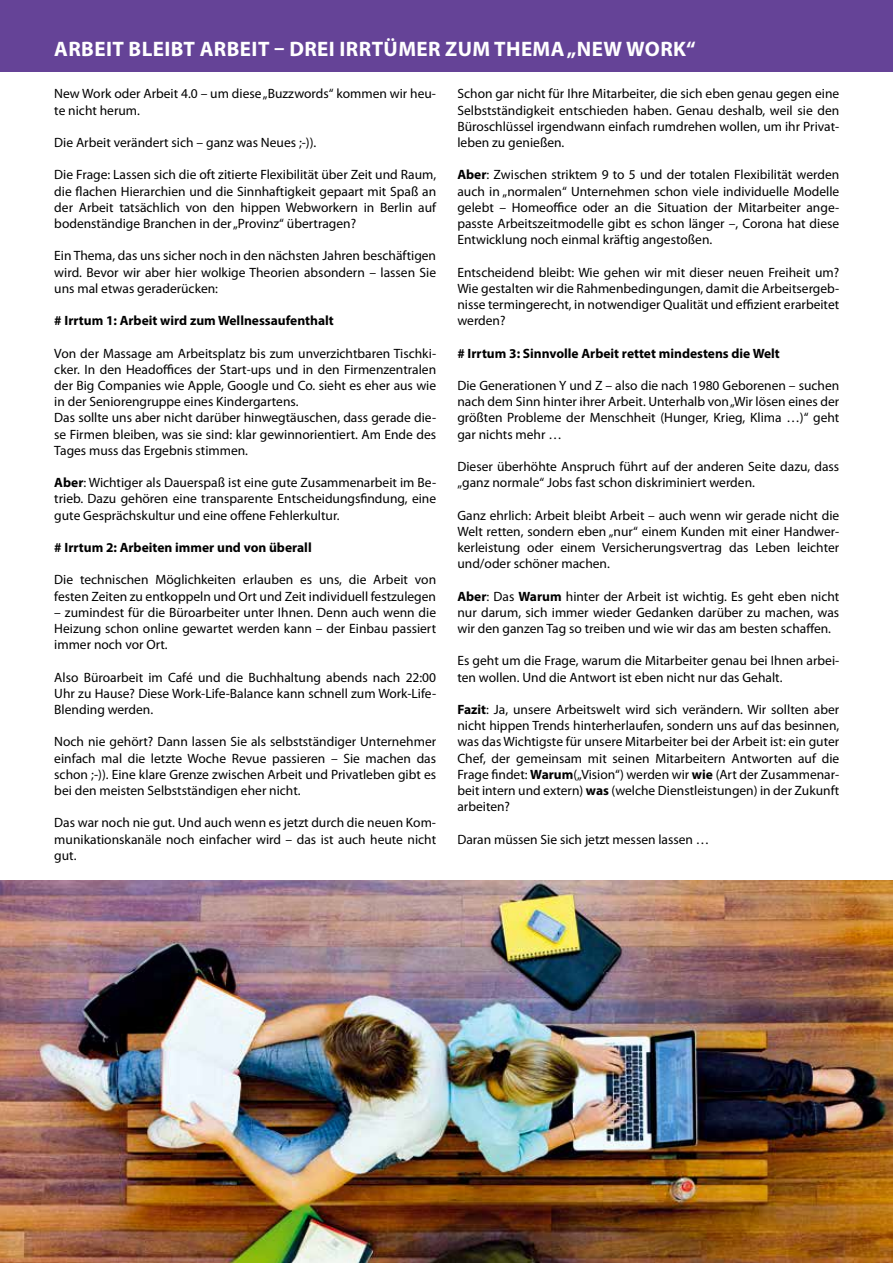
<style>
.page{position:relative;width:893px;height:1263px;background:#fff}
.page>*{position:absolute;margin:0;border:0;box-sizing:border-box;transform-origin:0 0}
.t1{font:700 21px "Myriad Pro";letter-spacing:.02em;color:#fff}
.t2{font:13.5px/16.2px "Myriad Pro";color:#000;text-align:justify}
.t3{font:700 13.5px "Myriad Pro";color:#000}
.s1{font-weight:700}
</style>
<div class="page">
<img style="left:0;top:880px;width:893px;height:383px">
<div style="left:0;top:0;width:893px;height:72px;background:#654397"></div>
<h1 class="t1" style="left:54px;top:35px;width:643px">ARBEIT BLEIBT ARBEIT – DREI IRRTÜMER ZUM THEMA „NEW WORK“</h1>
<p class="t2" style="left:54px;top:86px;width:383px">New Work oder Arbeit 4.0 – um diese „Buzzwords“ kommen wir heu&shy;te nicht herum.</p>
<p class="t2" style="left:54px;top:134px;width:264px">Die Arbeit verändert sich – ganz was Neues ;-)).</p>
<p class="t2" style="left:54px;top:167px;width:383px">Die Frage: Lassen sich die oft zitierte Flexibilität über Zeit und Raum, die flachen Hierarchien und die Sinnhaftigkeit gepaart mit Spaß an der Arbeit tatsächlich von den hippen Webworkern in Berlin auf bodenständige Branchen in der „Provinz“ übertragen?</p>
<p class="t2" style="left:54px;top:248px;width:383px">Ein Thema, das uns sicher noch in den nächsten Jahren beschäftigen wird. Bevor wir aber hier wolkige Theorien absondern – lassen Sie uns mal etwas geraderücken:</p>
<p class="t3" style="left:54px;top:312px;width:281px"># Irrtum 1: Arbeit wird zum Wellnessaufenthalt</p>
<p class="t2" style="left:54px;top:345px;width:383px;text-align:left">Von der Massage am Arbeitsplatz bis zum unverzichtbaren Tischki&shy;cker. In den Headoffices der Start-ups und in den Firmenzentralen der Big Companies wie Apple, Google und Co. sieht es eher aus wie in der Seniorengruppe eines Kindergartens.<br>Das sollte uns aber nicht darüber hinwegtäuschen, dass gerade die&shy;se Firmen bleiben, was sie sind: klar gewinnorientiert. Am Ende des Tages muss das Ergebnis stimmen.</p>
<p class="t2" style="left:54px;top:474px;width:383px"><span class="s1">Aber</span>: Wichtiger als Dauerspaß ist eine gute Zusammenarbeit im Be&shy;trieb. Dazu gehören eine transparente Entscheidungsfindung, eine gute Gesprächskultur und eine offene Fehlerkultur.</p>
<p class="t3" style="left:54px;top:539px;width:259px"># Irrtum 2: Arbeiten immer und von überall</p>
<p class="t2" style="left:54px;top:572px;width:383px">Die technischen Möglichkeiten erlauben es uns, die Arbeit von festen Zeiten zu entkoppeln und Ort und Zeit individuell festzulegen</p>
<p class="t2" style="left:54px;top:604px;width:383px">– zumindest für die Büroarbeiter unter Ihnen. Denn auch wenn die Heizung schon online gewartet werden kann – der Einbau passiert immer noch vor Ort.</p>
<p class="t2" style="left:54px;top:669px;width:383px">Also Büroarbeit im Café und die Buchhaltung abends nach 22:00<br>Uhr zu Hause? Diese Work-Life-Balance kann schnell zum Work-Life-Blending werden.</p>
<p class="t2" style="left:54px;top:734px;width:383px">Noch nie gehört? Dann lassen Sie als selbstständiger Unternehmer einfach mal die letzte Woche Revue passieren – Sie machen das schon ;-)). Eine klare Grenze zwischen Arbeit und Privatleben gibt es bei den meisten Selbstständigen eher nicht.</p>
<p class="t2" style="left:54px;top:815px;width:383px">Das war noch nie gut. Und auch wenn es jetzt durch die neuen Kom&shy;munikationskanäle noch einfacher wird – das ist auch heute nicht gut.</p>
<p class="t2" style="left:457px;top:86px;width:383px">Schon gar nicht für Ihre Mitarbeiter, die sich eben genau gegen eine Selbstständigkeit entschieden haben. Genau deshalb, weil sie den Büroschlüssel irgendwann einfach rumdrehen wollen, um ihr Privat&shy;leben zu genießen.</p>
<p class="t2" style="left:457px;top:167px;width:383px"><span class="s1">Aber</span>: Zwischen striktem 9 to 5 und der totalen Flexibilität werden auch in „normalen“ Unternehmen schon viele individuelle Modelle gelebt – Homeoffice oder an die Situation der Mitarbeiter ange&shy;passte Arbeitszeitmodelle gibt es schon länger –, Corona hat diese Entwicklung noch einmal kräftig angestoßen.</p>
<p class="t2" style="left:457px;top:264px;width:383px">Entscheidend bleibt: Wie gehen wir mit dieser neuen Freiheit um?<br>Wie gestalten wir die Rahmenbedingungen, damit die Arbeitsergeb&shy;nisse termingerecht, in notwendiger Qualität und effizient erarbeitet werden?</p>
<p class="t3" style="left:457px;top:344px;width:324px"># Irrtum 3: Sinnvolle Arbeit rettet mindestens die Welt</p>
<p class="t2" style="left:457px;top:377px;width:383px">Die Generationen Y und Z – also die nach 1980 Geborenen – suchen nach dem Sinn hinter ihrer Arbeit. Unterhalb von „Wir lösen eines der größten Probleme der Menschheit (Hunger, Krieg, Klima …)“ geht gar nichts mehr …</p>
<p class="t2" style="left:457px;top:458px;width:383px">Dieser überhöhte Anspruch führt auf der anderen Seite dazu, dass „ganz normale“ Jobs fast schon diskriminiert werden.</p>
<p class="t2" style="left:457px;top:507px;width:383px">Ganz ehrlich: Arbeit bleibt Arbeit – auch wenn wir gerade nicht die Welt retten, sondern eben „nur“ einem Kunden mit einer Handwer&shy;kerleistung oder einem Versicherungsvertrag das Leben leichter und/oder schöner machen.</p>
<p class="t2" style="left:457px;top:588px;width:383px"><span class="s1">Aber</span>: Das <span class="s1">Warum</span> hinter der Arbeit ist wichtig. Es geht eben nicht nur darum, sich immer wieder Gedanken darüber zu machen, was wir den ganzen Tag so treiben und wie wir das am besten schaffen.</p>
<p class="t2" style="left:457px;top:653px;width:383px">Es geht um die Frage, warum die Mitarbeiter genau bei Ihnen arbei&shy;ten wollen. Und die Antwort ist eben nicht nur das Gehalt.</p>
<p class="t2" style="left:457px;top:701px;width:383px"><span class="s1">Fazit</span>: Ja, unsere Arbeitswelt wird sich verändern. Wir sollten aber nicht hippen Trends hinterherlaufen, sondern uns auf das besinnen, was das Wichtigste für unsere Mitarbeiter bei der Arbeit ist: ein guter Chef, der gemeinsam mit seinen Mitarbeitern Antworten auf die Frage findet: <span class="s1">Warum</span>(„Vision“) werden wir <span class="s1">wie</span> (Art der Zusammenar&shy;beit intern und extern) <span class="s1">was</span> (welche Dienstleistungen) in der Zukunft arbeiten?</p>
<p class="t2" style="left:457px;top:831px;width:254px">Daran müssen Sie sich jetzt messen lassen …</p>
</div>
